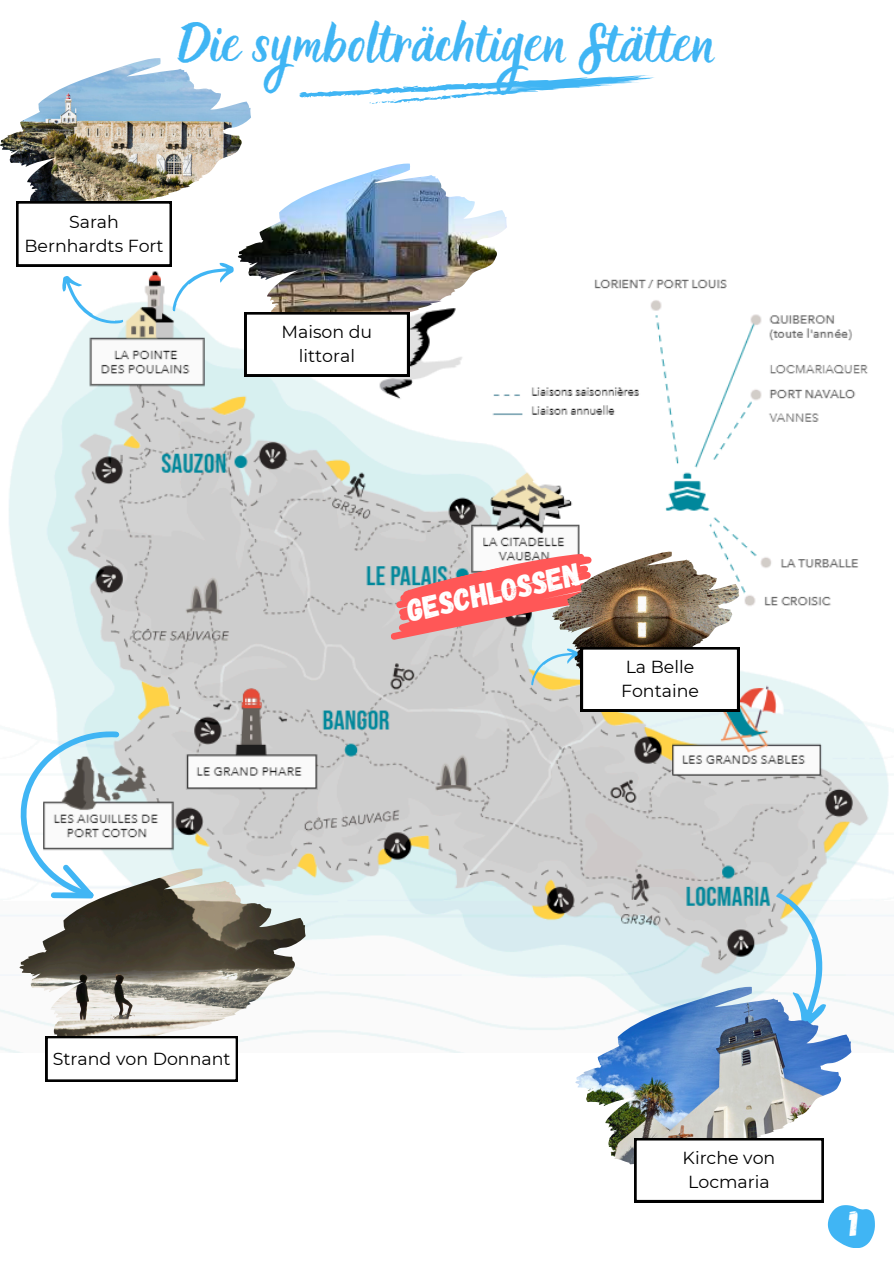
<style>
.page{position:relative;width:894px;height:1264px;background:#fff}
.page>*{position:absolute;margin:0;border:0;box-sizing:border-box;transform-origin:0 0}
.t1{font:43.05px "Holla";color:#40b5f4}
.t2{font:35.1px "Gagalin";color:#fff}
.t3{font:31.5px "Gagalin";color:#fff}
.t4{font:17.4px/23.7px "Montserrat";color:#000;text-align:center}
</style>
<div class="page">
<img style="left:0;top:279px;width:893px;height:773px">
<img style="left:0;top:58px;width:251px;height:143px">
<img style="left:238px;top:163px;width:269px;height:174px">
<svg style="left:775px;top:887px;width:57px;height:99px"></svg>
<img style="left:575px;top:986px;width:276px;height:178px">
<img style="left:20px;top:868px;width:285px;height:184px">
<svg style="left:0;top:703px;width:171px;height:212px"></svg>
<svg style="left:16px;top:201px;width:222px;height:135px"></svg>
<svg style="left:245px;top:312px;width:164px;height:64px"></svg>
<svg style="left:46px;top:1036px;width:192px;height:45px"></svg>
<svg style="left:381px;top:545px;width:358px;height:166px"></svg>
<svg style="left:299px;top:75px;width:355px;height:29px"></svg>
<svg style="left:634px;top:1138px;width:240px;height:109px"></svg>
<p class="t1" style="left:178px;top:19px;width:538px">Die symbolträchtigen Stätten</p>
<p class="t4" style="left:24px;top:210px;width:141px">Sarah<br>Bernhardts Fort</p>
<p class="t4" style="left:281px;top:320px;width:92px">Maison du littoral</p>
<h2 class="t3" style="left:403px;top:590px;width:177px;rotate:-12deg">GESCHLOSSEN</h2>
<p class="t4" style="left:621px;top:655px;width:79px;text-align:left">La Belle<br>Fontaine</p>
<p class="t4" style="left:53px;top:1047px;width:179px">Strand von Donnant</p>
<p class="t4" style="left:682px;top:1145px;width:94px">Kirche von<br>Locmaria</p>
<p class="t2" style="left:849px;top:1200px;width:10px">1</p>
</div>
